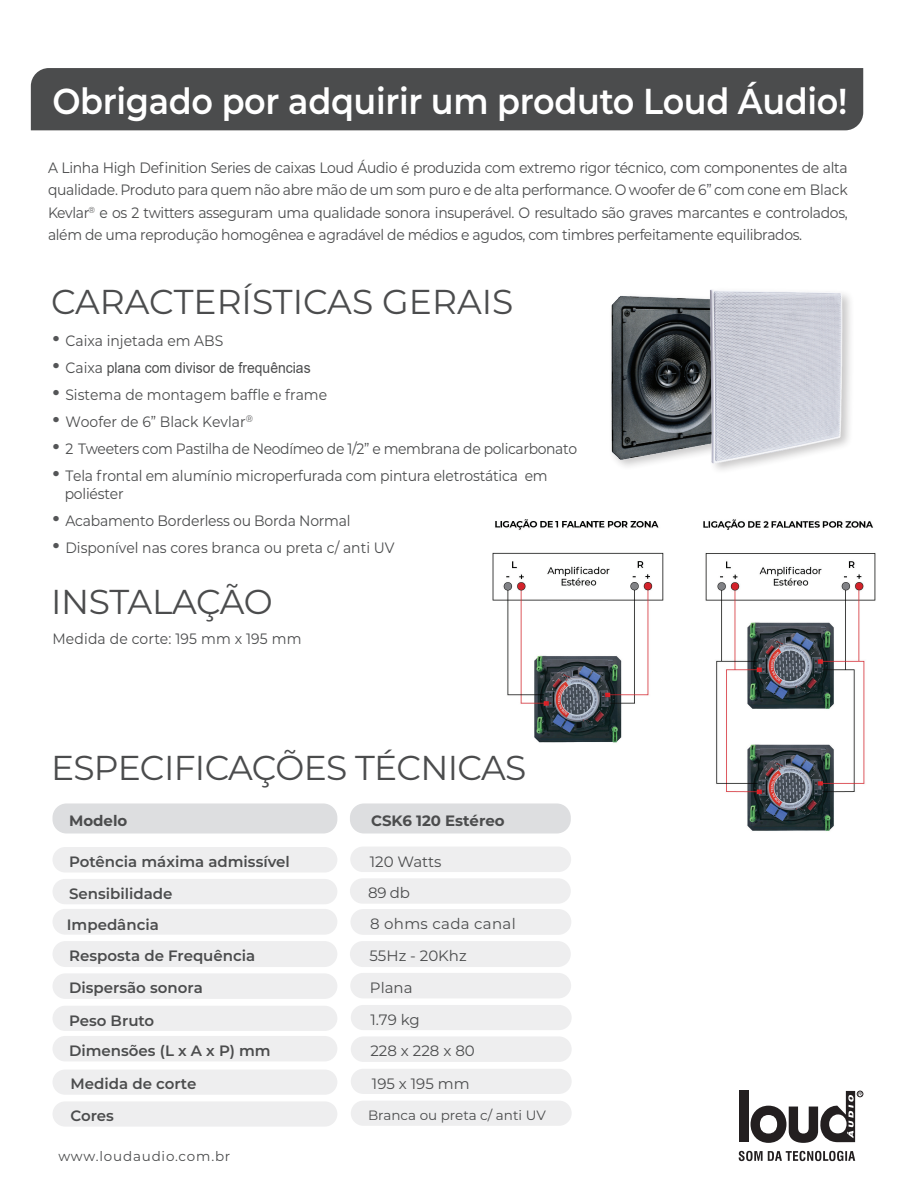
<style>
.page{position:relative;width:918px;height:1191px;background:#fff}
.page>*{position:absolute;margin:0;border:0;box-sizing:border-box;transform-origin:0 0}
.t1{font:600 36px "Montserrat";letter-spacing:-.01em;color:#fff;scale:.93 1}
.t2{font:34.5px "Montserrat";letter-spacing:-.02em;color:#4b4c4d}
.t3{font:34.5px "Montserrat";color:#4b4c4d}
.t4{font:15px/22.5px "Montserrat";letter-spacing:-.015em;color:#4b4c4d;text-align:justify;scale:.93 1}
.t5{font:600 15px "Montserrat";color:#4b4c4d}
.t6{font:15px "Montserrat";letter-spacing:-.015em;color:#4b4c4d}
.t7{font:15px "Arial";color:#4b4c4d;scale:.93 1}
.t8{font:15px "Montserrat";letter-spacing:.01em;color:#4b4c4d;scale:.93 1}
.t9{font:700 15px "Montserrat";color:#4b4c4d}
.t10{font:15px "Montserrat";letter-spacing:.02em;color:#4b4c4d}
.t11{font:13.5px "Montserrat";color:#4b4c4d}
.t12{font:13.5px "Montserrat";letter-spacing:.06em;color:#4b4c4d}
.s1{font-family:"Wigrum";font-weight:700;font-size:22.5px;color:#545557}
.s2{font-family:"Montserrat"}
</style>
<div class="page">
<div style="left:739px;top:1091px;width:9px;height:51px;background:#231f20"></div>
<svg style="left:739px;top:1150px;width:116px;height:11px"></svg>
<div style="left:857px;top:1090px;width:6px;height:7px;border:1px solid #231f20;border-radius:50%"></div>
<svg style="left:751px;top:1091px;width:111px;height:51px"></svg>
<div style="left:350px;top:803px;width:221px;height:30px;background:#dddee0;border-radius:14px"></div>
<div style="left:350px;top:941px;width:221px;height:26px;background:#eeeeef;border-radius:13px"></div>
<div style="left:350px;top:878px;width:221px;height:25px;background:#eeeeef;border-radius:13px"></div>
<div style="left:53px;top:803px;width:284px;height:30px;background:#dddee0;border-radius:14px"></div>
<div style="left:52px;top:941px;width:285px;height:26px;background:#eeeeef;border-radius:13px"></div>
<div style="left:52px;top:879px;width:285px;height:25px;background:#eeeeef;border-radius:13px"></div>
<div style="left:52px;top:847px;width:285px;height:25px;background:#eeeeef;border-radius:13px"></div>
<div style="left:52px;top:909px;width:285px;height:25px;background:#eeeeef;border-radius:13px"></div>
<div style="left:52px;top:1036px;width:285px;height:25px;background:#eeeeef;border-radius:13px"></div>
<div style="left:52px;top:1005px;width:285px;height:26px;background:#eeeeef;border-radius:13px"></div>
<div style="left:350px;top:846px;width:221px;height:26px;background:#eeeeef;border-radius:13px"></div>
<div style="left:350px;top:909px;width:221px;height:26px;background:#eeeeef;border-radius:13px"></div>
<div style="left:351px;top:1036px;width:221px;height:26px;background:#eeeeef;border-radius:13px"></div>
<div style="left:351px;top:1005px;width:221px;height:25px;background:#eeeeef;border-radius:13px"></div>
<div style="left:53px;top:973px;width:284px;height:26px;background:#eeeeef;border-radius:13px"></div>
<div style="left:350px;top:973px;width:221px;height:25px;background:#eeeeef;border-radius:13px"></div>
<div style="left:31px;top:68px;width:832px;height:62px;background:#4b4c4d"></div>
<img style="left:611px;top:296px;width:89px;height:171px">
<img style="left:700px;top:289px;width:151px;height:181px">
<div style="left:52px;top:1069px;width:285px;height:25px;background:#eeeeef;border-radius:13px"></div>
<div style="left:351px;top:1068px;width:221px;height:26px;background:#eeeeef;border-radius:13px"></div>
<div style="left:52px;top:1101px;width:285px;height:25px;background:#eeeeef;border-radius:13px"></div>
<div style="left:351px;top:1100px;width:221px;height:25px;background:#eeeeef;border-radius:13px"></div>
<img style="left:492px;top:519px;width:172px;height:224px">
<img style="left:703px;top:519px;width:173px;height:312px">
<h1 class="t1" style="left:52px;top:76px;width:856px">Obrigado por adquirir um produto Loud Áudio!</h1>
<p class="t4" style="left:48px;top:156px;width:862px">A Linha High Definition Series de caixas Loud Áudio é produzida com extremo rigor técnico, com componentes de alta qualidade. Produto para quem não abre mão de um som puro e de alta performance. O woofer de 6” com cone em Black Kevlar<sup>®</sup> e os 2 twitters asseguram uma qualidade sonora insuperável. O resultado são graves marcantes e controlados, além de uma reprodução homogênea e agradável de médios e agudos, com timbres perfeitamente equilibrados.</p>
<h2 class="t3" style="left:51px;top:278px;width:464px">CARACTERÍSTICAS GERAIS</h2>
<p class="t4" style="left:52px;top:329px;width:185px"><span class="s1">•</span> Caixa injetada em ABS</p>
<p class="t7" style="left:52px;top:358px;width:279px"><span class="s1">•</span> <span class="s2">Caixa</span> plana com divisor de frequências</p>
<p class="t4" style="left:52px;top:383px;width:297px"><span class="s1">•</span> Sistema de montagem baffle e frame</p>
<p class="t4" style="left:52px;top:410px;width:217px"><span class="s1">•</span> Woofer de 6” Black Kevlar<sup>®</sup></p>
<p class="t4" style="left:52px;top:437px;width:566px"><span class="s1">•</span> 2 Tweeters com Pastilha de Neodímeo de 1/2” e membrana de policarbonato</p>
<p class="t4" style="left:65px;top:466px;width:521px;line-height:18px;text-indent:-12px"><span class="s1">•</span> Tela frontal em alumínio microperfurada com pintura eletrostática em poliéster</p>
<p class="t4" style="left:52px;top:509px;width:322px"><span class="s1">•</span> Acabamento Borderless ou Borda Normal</p>
<p class="t4" style="left:52px;top:536px;width:369px"><span class="s1">•</span> Disponível nas cores branca ou preta c/ anti UV</p>
<h2 class="t2" style="left:51px;top:578px;width:223px">INSTALAÇÃO</h2>
<p class="t8" style="left:52px;top:628px;width:269px">Medida de corte: 195 mm x 195 mm</p>
<h2 class="t2" style="left:51px;top:744px;width:477px">ESPECIFICAÇÕES TÉCNICAS</h2>
<p class="t9" style="left:371px;top:809px;width:135px">CSK6 120 Estéreo</p>
<p class="t9" style="left:69px;top:809px;width:60px">Modelo</p>
<p class="t5" style="left:69px;top:851px;width:222px">Potência máxima admissível</p>
<p class="t6" style="left:370px;top:851px;width:73px">120 Watts</p>
<p class="t5" style="left:69px;top:883px;width:105px">Sensibilidade</p>
<p class="t6" style="left:368px;top:882px;width:43px">89 db</p>
<p class="t5" style="left:67px;top:913px;width:94px">Impedância</p>
<p class="t10" style="left:370px;top:913px;width:147px">8 ohms cada canal</p>
<p class="t5" style="left:69px;top:945px;width:188px">Resposta de Frequência</p>
<p class="t6" style="left:370px;top:945px;width:99px">55Hz - 20Khz</p>
<p class="t5" style="left:69px;top:977px;width:135px">Dispersão sonora</p>
<p class="t6" style="left:370px;top:977px;width:44px">Plana</p>
<p class="t5" style="left:69px;top:1009px;width:87px">Peso Bruto</p>
<p class="t5" style="left:69px;top:1040px;width:203px">Dimensões (L x A x P) mm</p>
<p class="t6" style="left:370px;top:1009px;width:51px">1.79 kg</p>
<p class="t6" style="left:370px;top:1040px;width:106px">228 x 228 x 80</p>
<p class="t5" style="left:71px;top:1073px;width:127px">Medida de corte</p>
<p class="t6" style="left:372px;top:1073px;width:99px">195 x 195 mm</p>
<p class="t5" style="left:71px;top:1105px;width:45px">Cores</p>
<p class="t11" style="left:368px;top:1106px;width:179px">Branca ou preta c/ anti UV</p>
<p class="t12" style="left:58px;top:1146px;width:174px">www.loudaudio.com.br</p>
</div>
